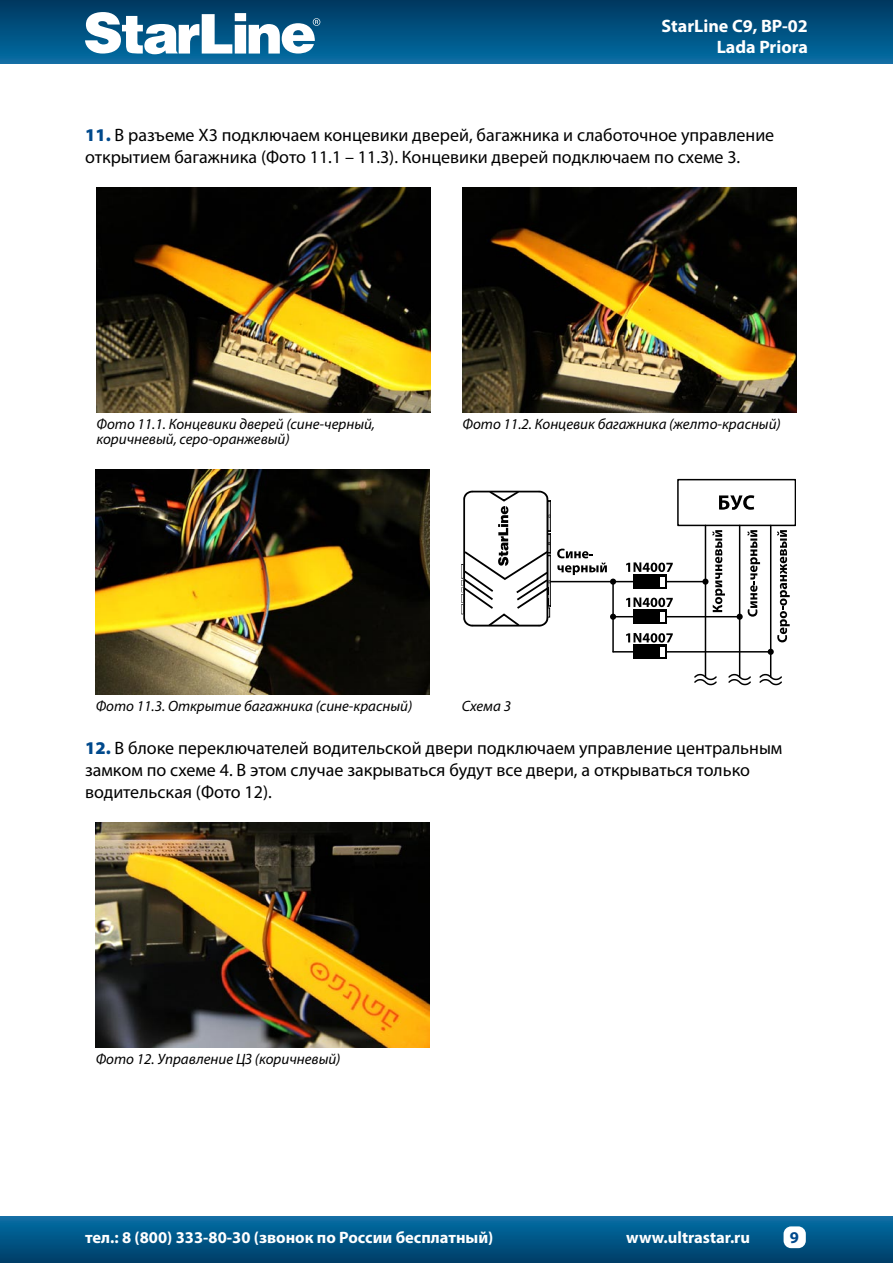
<style>
.page{position:relative;width:893px;height:1263px;background:#fff}
.page>*{position:absolute;margin:0;border:0;box-sizing:border-box;transform-origin:0 0}
.t1{font:18px/21.6px "Myriad Pro";color:#000}
.t2{font:700 18px/21.6px "Myriad Pro";color:#fff;text-align:right}
.t3{font:700 16.5px "Myriad Pro";color:#fff}
.t4{font:700 16.5px "Myriad Pro";color:#00498c}
.t5{font:italic 15px/15px "Myriad Pro";color:#000}
.s1{font-weight:900;color:#00498c}
</style>
<div class="page">
<div style="left:0;top:0;width:893px;height:64px;background:linear-gradient(to bottom,#00375f,#066ea4)"></div>
<div style="left:0;top:1216px;width:893px;height:47px;background:linear-gradient(to bottom,#076fa7,#003d67)"></div>
<svg style="left:85px;top:12px;width:235px;height:42px"></svg>
<div style="left:783px;top:1226px;width:23px;height:22px;background:#fff;border-radius:8px"></div>
<img style="left:96px;top:188px;width:334px;height:225px">
<img style="left:462px;top:188px;width:334px;height:225px">
<img style="left:96px;top:470px;width:334px;height:224px">
<svg style="left:777px;top:530px;width:13px;height:112px"></svg>
<div style="left:677px;top:479px;width:119px;height:47px;border:2px solid #000"></div>
<svg style="left:461px;top:491px;width:90px;height:135px"></svg>
<svg style="left:626px;top:597px;width:47px;height:10px"></svg>
<svg style="left:626px;top:633px;width:47px;height:10px"></svg>
<svg style="left:719px;top:495px;width:35px;height:15px"></svg>
<hr style="left:551px;top:581px;width:62px;height:1px;background:#000">
<hr style="left:613px;top:651px;width:158px;height:1px;background:#000">
<hr style="left:613px;top:616px;width:127px;height:1px;background:#000">
<div style="left:633px;top:610px;width:34px;height:14px;background:#000"></div>
<div style="left:660px;top:612px;width:5px;height:10px;background:#fff"></div>
<svg style="left:626px;top:562px;width:47px;height:10px"></svg>
<hr style="left:613px;top:581px;width:92px;height:1px;background:#000">
<div style="left:633px;top:575px;width:34px;height:14px;background:#000"></div>
<div style="left:660px;top:577px;width:5px;height:9px;background:#fff"></div>
<div style="left:633px;top:645px;width:34px;height:14px;background:#000"></div>
<div style="left:660px;top:647px;width:5px;height:10px;background:#fff"></div>
<hr style="left:612px;top:582px;width:2px;height:70px;background:#000">
<svg style="left:557px;top:549px;width:59px;height:36px"></svg>
<svg style="left:610px;top:614px;width:6px;height:6px"></svg>
<hr style="left:705px;top:525px;width:1px;height:152px;background:#000">
<hr style="left:739px;top:525px;width:1px;height:152px;background:#000">
<hr style="left:770px;top:525px;width:1px;height:152px;background:#000">
<svg style="left:737px;top:530px;width:23px;height:90px"></svg>
<svg style="left:702px;top:530px;width:23px;height:82px"></svg>
<svg style="left:768px;top:649px;width:6px;height:6px"></svg>
<svg style="left:694px;top:673px;width:88px;height:13px"></svg>
<img style="left:96px;top:823px;width:334px;height:225px">
<p class="t2" style="left:662px;top:14px;width:148px">StarLine С9, BP-02<br>Lada Priora</p>
<p class="t1" style="left:85px;top:124px;width:691px"><span class="s1">11.</span> В разъеме Х3 подключаем концевики дверей, багажника и слаботочное управление открытием багажника (Фото 11.1 – 11.3). Концевики дверей подключаем по схеме 3.</p>
<p class="t5" style="left:96px;top:417px;width:280px">Фото 11.1. Концевики дверей (сине-черный, коричневый, серо-оранжевый)</p>
<p class="t5" style="left:462px;top:417px;width:320px">Фото 11.2. Концевик багажника (желто-красный)</p>
<p class="t5" style="left:96px;top:698px;width:318px">Фото 11.3. Открытие багажника (сине-красный)</p>
<p class="t5" style="left:462px;top:698px;width:51px">Схема 3</p>
<p class="t1" style="left:85px;top:737px;width:699px"><span class="s1">12.</span> В блоке переключателей водительской двери подключаем управление центральным замком по схеме 4. В этом случае закрываться будут все двери, а открываться только водительская (Фото 12).</p>
<p class="t5" style="left:96px;top:1051px;width:246px">Фото 12. Управление ЦЗ (коричневый)</p>
<p class="t3" style="left:85px;top:1227px;width:410px">тел.: 8 (800) 333-80-30 (звонок по России бесплатный)</p>
<p class="t3" style="left:626px;top:1227px;width:125px">www.ultrastar.ru</p>
<p class="t4" style="left:790px;top:1226px;width:11px">9</p>
</div>
